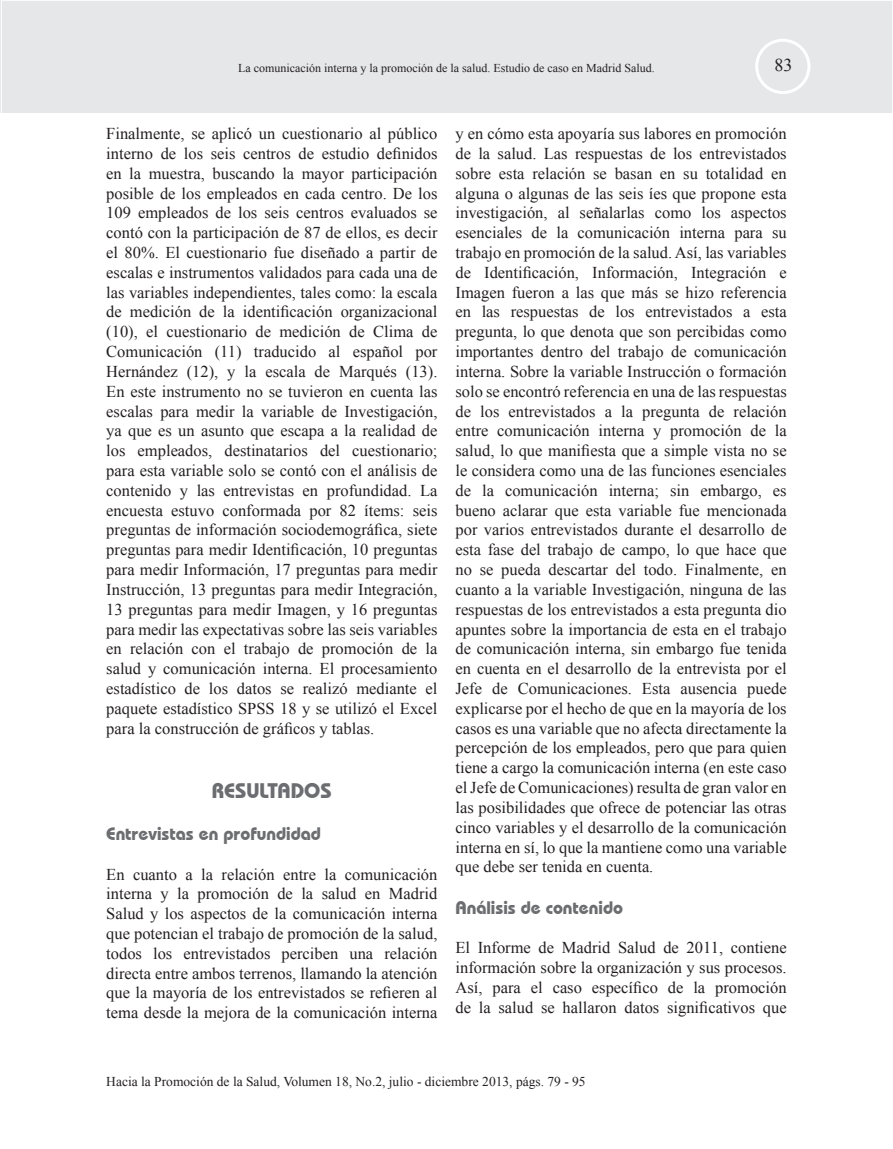
<style>
.page{position:relative;width:893px;height:1149px;background:#fff}
.page>*{position:absolute;margin:0;border:0;box-sizing:border-box;transform-origin:0 0}
.t1{font:700 21px "Bauhaus IT Cby BT";color:#6c6d70}
.t2{font:700 18px "Bauhaus IT Cby BT";color:#6c6d70}
.t3{font:18px "Times New Roman";color:#231f20}
.t4{font:16.5px/19.8px "Times New Roman";color:#231f20;text-align:justify}
.t5{font:13.5px "Times New Roman";color:#231f20}
.t6{font:12px "Times New Roman";color:#231f20}
</style>
<div class="page">
<div style="left:0;top:0;width:893px;height:113px;background:#e6e7e9"></div>
<div style="left:755px;top:39px;width:55px;height:55px;border:3px solid #fff;border-radius:50%"></div>
<p class="t6" style="left:238px;top:60px;width:418px">La comunicación interna y la promoción de la salud. Estudio de caso en Madrid Salud.</p>
<p class="t3" style="left:774px;top:53px;width:19px">83</p>
<p class="t4" style="left:106px;top:123px;width:333px">Finalmente, se aplicó un cuestionario al público interno de los seis centros de estudio definidos en la muestra, buscando la mayor participación posible de los empleados en cada centro. De los 109 empleados de los seis centros evaluados se contó con la participación de 87 de ellos, es decir el 80%. El cuestionario fue diseñado a partir de escalas e instrumentos validados para cada una de las variables independientes, tales como: la escala de medición de la identificación organizacional (10), el cuestionario de medición de Clima de Comunicación (11) traducido al español por Hernández (12), y la escala de Marqués (13).<br>En este instrumento no se tuvieron en cuenta las escalas para medir la variable de Investigación, ya que es un asunto que escapa a la realidad de los empleados, destinatarios del cuestionario; para esta variable solo se contó con el análisis de contenido y las entrevistas en profundidad. La encuesta estuvo conformada por 82 ítems: seis preguntas de información sociodemográfica, siete preguntas para medir Identificación, 10 preguntas para medir Información, 17 preguntas para medir Instrucción, 13 preguntas para medir Integración, 13 preguntas para medir Imagen, y 16 preguntas para medir las expectativas sobre las seis variables en relación con el trabajo de promoción de la salud y comunicación interna. El procesamiento estadístico de los datos se realizó mediante el paquete estadístico SPSS 18 y se utilizó el Excel para la construcción de gráficos y tablas.</p>
<p class="t1" style="left:212px;top:778px;width:121px">RESULTADOS</p>
<p class="t2" style="left:106px;top:822px;width:216px">Entrevistas en profundidad</p>
<p class="t4" style="left:106px;top:863px;width:333px">En cuanto a la relación entre la comunicación interna y la promoción de la salud en Madrid Salud y los aspectos de la comunicación interna que potencian el trabajo de promoción de la salud, todos los entrevistados perciben una relación directa entre ambos terrenos, llamando la atención que la mayoría de los entrevistados se refieren al tema desde la mejora de la comunicación interna</p>
<p class="t4" style="left:455px;top:123px;width:333px">y en cómo esta apoyaría sus labores en promoción de la salud. Las respuestas de los entrevistados sobre esta relación se basan en su totalidad en alguna o algunas de las seis íes que propone esta investigación, al señalarlas como los aspectos esenciales de la comunicación interna para su trabajo en promoción de la salud. Así, las variables de Identificación, Información, Integración e Imagen fueron a las que más se hizo referencia en las respuestas de los entrevistados a esta pregunta, lo que denota que son percibidas como importantes dentro del trabajo de comunicación interna. Sobre la variable Instrucción o formación solo se encontró referencia en una de las respuestas de los entrevistados a la pregunta de relación entre comunicación interna y promoción de la salud, lo que manifiesta que a simple vista no se le considera como una de las funciones esenciales de la comunicación interna; sin embargo, es bueno aclarar que esta variable fue mencionada por varios entrevistados durante el desarrollo de esta fase del trabajo de campo, lo que hace que no se pueda descartar del todo. Finalmente, en cuanto a la variable Investigación, ninguna de las respuestas de los entrevistados a esta pregunta dio apuntes sobre la importancia de esta en el trabajo de comunicación interna, sin embargo fue tenida en cuenta en el desarrollo de la entrevista por el Jefe de Comunicaciones. Esta ausencia puede explicarse por el hecho de que en la mayoría de los casos es una variable que no afecta directamente la percepción de los empleados, pero que para quien tiene a cargo la comunicación interna (en este caso el Jefe de Comunicaciones) resulta de gran valor en las posibilidades que ofrece de potenciar las otras cinco variables y el desarrollo de la comunicación interna en sí, lo que la mantiene como una variable que debe ser tenida en cuenta.</p>
<p class="t2" style="left:455px;top:896px;width:169px">Análisis de contenido</p>
<p class="t4" style="left:455px;top:937px;width:333px">El Informe de Madrid Salud de 2011, contiene información sobre la organización y sus procesos.<br>Así, para el caso específico de la promoción de la salud se hallaron datos significativos que</p>
<p class="t5" style="left:106px;top:1072px;width:481px">Hacia la Promoción de la Salud, Volumen 18, No.2, julio - diciembre 2013, págs. 79 - 95</p>
</div>
